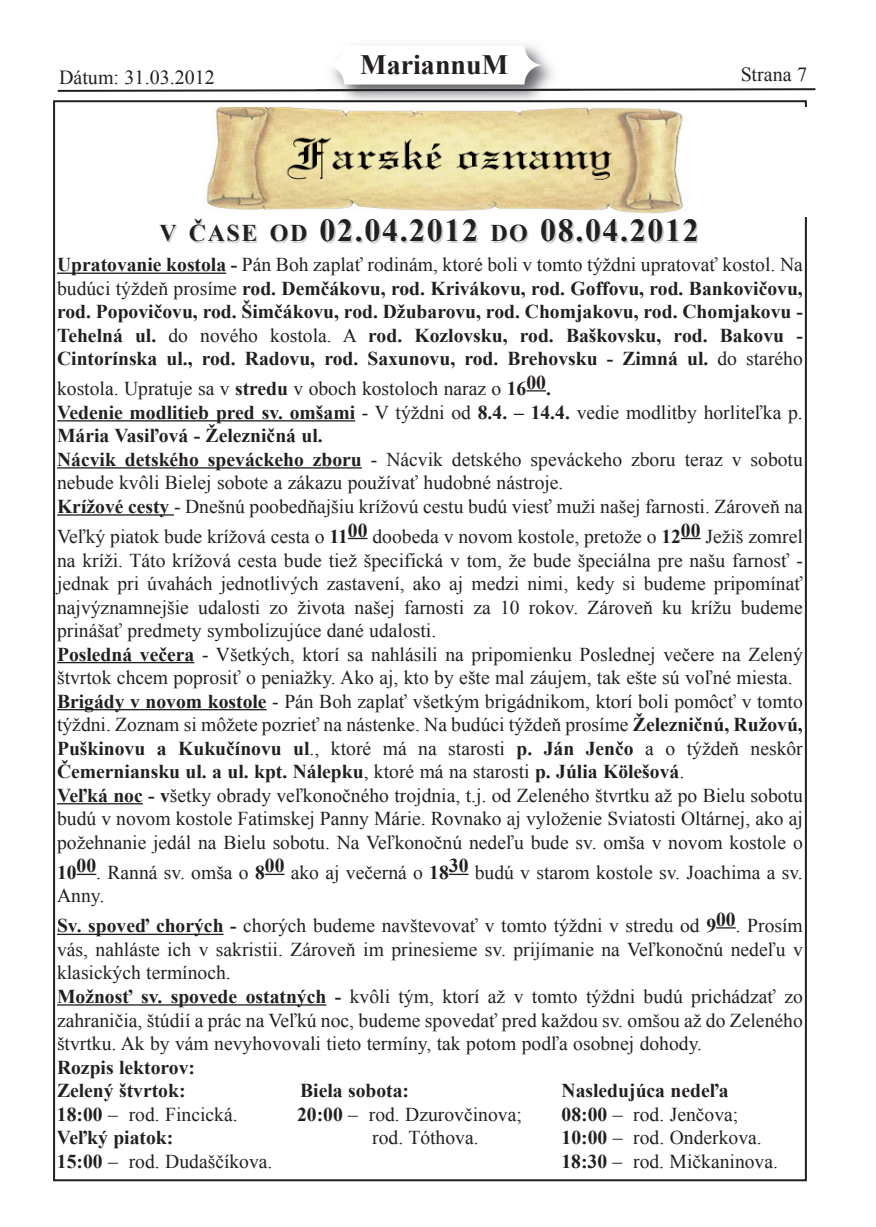
<style>
.page{position:relative;width:876px;height:1227px;background:#fff}
.page>*{position:absolute;margin:0;border:0;box-sizing:border-box;transform-origin:0 0}
.t1{font:700 32px "Times New Roman";letter-spacing:.05em;color:#231f20}
.t2{font:700 28px "Times New Roman";color:#231f20}
.t3{font:20px "Times New Roman";color:#231f20}
.t4{font:19.6px/23.6px "Times New Roman";color:#231f20}
.t5{font:700 19.6px/23.6px "Times New Roman";color:#231f20;text-align:justify}
.s1{font-size:24px;color:#ccc}
.s2{font-size:24px}
.s3{font-weight:400}
.s4{font-weight:700}
</style>
<div class="page">
<svg style="left:57px;top:88px;width:759px;height:4px"></svg>
<img style="left:315px;top:44px;width:254px;height:56px">
<div style="left:324px;top:46px;width:219px;height:38px;background:#fff;border-radius:20px"></div>
<hr style="left:57px;top:272px;width:169px;height:2px;background:#231f20">
<svg style="left:526px;top:390px;width:19px;height:1px"></svg>
<hr style="left:57px;top:420px;width:298px;height:1px;background:#231f20">
<hr style="left:57px;top:467px;width:305px;height:1px;background:#231f20">
<hr style="left:57px;top:514px;width:117px;height:1px;background:#231f20">
<svg style="left:348px;top:538px;width:19px;height:1px"></svg>
<svg style="left:681px;top:538px;width:19px;height:1px"></svg>
<hr style="left:57px;top:662px;width:137px;height:1px;background:#231f20">
<hr style="left:57px;top:709px;width:209px;height:1px;background:#231f20">
<hr style="left:57px;top:803px;width:86px;height:1px;background:#231f20">
<svg style="left:77px;top:873px;width:19px;height:2px"></svg>
<svg style="left:265px;top:873px;width:19px;height:2px"></svg>
<hr style="left:448px;top:873px;width:20px;height:2px;background:#231f20">
<hr style="left:57px;top:933px;width:166px;height:2px;background:#231f20">
<svg style="left:716px;top:927px;width:19px;height:1px"></svg>
<hr style="left:57px;top:1004px;width:269px;height:1px;background:#231f20">
<img style="left:204px;top:107px;width:480px;height:107px">
<p class="t3" style="left:59px;top:66px;width:157px">Dátum: 31.03.2012</p>
<h2 class="t2" style="left:360px;top:49px;width:149px">MariannuM</h2>
<p class="t3" style="left:740px;top:63px;width:68px">Strana 7</p>
<h1 class="t1" style="left:161px;top:213px;width:539px"><span class="s1">V ČA</span><span class="s2">S</span><span class="s1">E oD</span> 02.04.2012 <span class="s1">Do</span> 08.04.2012</h1>
<p class="t5" style="left:57px;top:253px;width:747px">upratovanie kostola - <span class="s3">Pán Boh zaplať rodinám, ktoré boli v tomto týždni upratovať kostol. Na budúci týždeň prosíme</span> rod. Demčákovu, rod. krivákovu, rod. goffovu, rod. Bankovičovu, rod. Popovičovu, rod. Šimčákovu, rod. Džubarovu, rod. chomjakovu, rod. chomjakovu - tehelná ul. <span class="s3">do nového kostola. A</span> rod. kozlovsku, rod. Baškovsku, rod. Bakovu - cintorínska ul., rod. radovu, rod. Saxunovu, rod. Brehovsku - Zimná ul. <span class="s3">do starého</span></p>
<p class="t4" style="left:57px;top:377px;width:747px">kostola. Upratuje sa v <span class="s4">stredu</span> v oboch kostoloch naraz o <span class="s4">16</span><sup>00</sup><span class="s4">.<br>Vedenie modlitieb pred sv. omšami</span> - V týždni od <span class="s4">8.4. – 14.4.</span> vedie modlitby horliteľka p.<br><span class="s4">Mária Vasiľová - Železničná ul.<br>nácvik detského speváckeho zboru</span> - Nácvik detského speváckeho zboru teraz v sobotu nebude kvôli Bielej sobote a zákazu používať hudobné nástroje.<br><span class="s4">krížové cesty</span> - Dnešnú poobedňajšiu krížovú cestu budú viesť muži našej farnosti. Zároveň na</p>
<p class="t4" style="left:57px;top:524px;width:747px">Veľký piatok bude krížová cesta o <span class="s4">11</span><sup>00</sup> doobeda v novom kostole, pretože o <span class="s4">12</span><sup>00</sup> Ježiš zomrel na kríži. Táto krížová cesta bude tiež špecifická v tom, že bude špeciálna pre našu farnosť - jednak pri úvahách jednotlivých zastavení, ako aj medzi nimi, kedy si budeme pripomínať najvýznamnejšie udalosti zo života našej farnosti za 10 rokov. Zároveň ku krížu budeme prinášať predmety symbolizujúce dané udalosti.<br><span class="s4">Posledná večera</span> - Všetkých, ktorí sa nahlásili na pripomienku Poslednej večere na Zelený štvrtok chcem poprosiť o peniažky. Ako aj, kto by ešte mal záujem, tak ešte sú voľné miesta.<br><span class="s4">Brigády v novom kostole</span> - Pán Boh zaplať všetkým brigádnikom, ktorí boli pomôcť v tomto týždni. Zoznam si môžete pozrieť na nástenke. Na budúci týždeň prosíme <span class="s4">Železničnú, ružovú, Puškinovu a kukučínovu ul</span>., ktoré má na starosti <span class="s4">p. Ján Jenčo</span> a o týždeň neskôr <span class="s4">Čemerniansku ul. a ul. kpt. nálepku</span>, ktoré má na starosti <span class="s4">p. Júlia kölešová</span>.<br><span class="s4">Veľká noc - v</span>šetky obrady veľkonočného trojdnia, t.j. od Zeleného štvrtku až po Bielu sobotu budú v novom kostole Fatimskej Panny Márie. Rovnako aj vyloženie Sviatosti Oltárnej, ako aj požehnanie jedál na Bielu sobotu. Na Veľkonočnú nedeľu bude sv. omša v novom kostole o</p>
<p class="t4" style="left:57px;top:860px;width:747px"><span class="s4">10</span><sup>00</sup>. Ranná sv. omša o <span class="s4">8</span><sup>00</sup> ako aj večerná o <span class="s4">18</span><sup>30</sup> budú v starom kostole sv. Joachima a sv.<br>Anny.</p>
<p class="t4" style="left:57px;top:914px;width:747px"><span class="s4">Sv. spoveď chorých -</span> chorých budeme navštevovať v tomto týždni v stredu od <span class="s4">9</span><sup>00</sup>. Prosím vás, nahláste ich v sakristii. Zároveň im prinesieme sv. prijímanie na Veľkonočnú nedeľu v klasických termínoch.<br><span class="s4">Možnosť sv. spovede ostatných -</span> kvôli tým, ktorí až v tomto týždni budú prichádzať zo zahraničia, štúdií a prác na Veľkú noc, budeme spovedať pred každou sv. omšou až do Zeleného štvrtku. Ak by vám nevyhovovali tieto termíny, tak potom podľa osobnej dohody.</p>
<p class="t5" style="left:57px;top:1055px;width:139px">rozpis lektorov:<br>Zelený štvrtok:</p>
<p class="t5" style="left:300px;top:1078px;width:110px">Biela sobota:</p>
<p class="t5" style="left:561px;top:1078px;width:169px">nasledujúca nedeľa</p>
<p class="t4" style="left:57px;top:1102px;width:182px"><span class="s4">18:00</span> – rod. Fincická.</p>
<p class="t4" style="left:297px;top:1102px;width:226px"><span class="s4">20:00</span> – rod. Dzurovčinova;</p>
<p class="t4" style="left:561px;top:1102px;width:178px"><span class="s4">08:00</span> – rod. Jenčova;</p>
<p class="t5" style="left:57px;top:1125px;width:118px">Veľký piatok:</p>
<p class="t4" style="left:372px;top:1125px;width:108px">rod. Tóthova.</p>
<p class="t4" style="left:561px;top:1125px;width:202px"><span class="s4">10:00</span> – rod. Onderkova.</p>
<p class="t4" style="left:57px;top:1149px;width:217px"><span class="s4">15:00</span> – rod. Dudaščíkova.</p>
<p class="t4" style="left:561px;top:1149px;width:218px"><span class="s4">18:30</span> – rod. Mičkaninova.</p>
</div>
